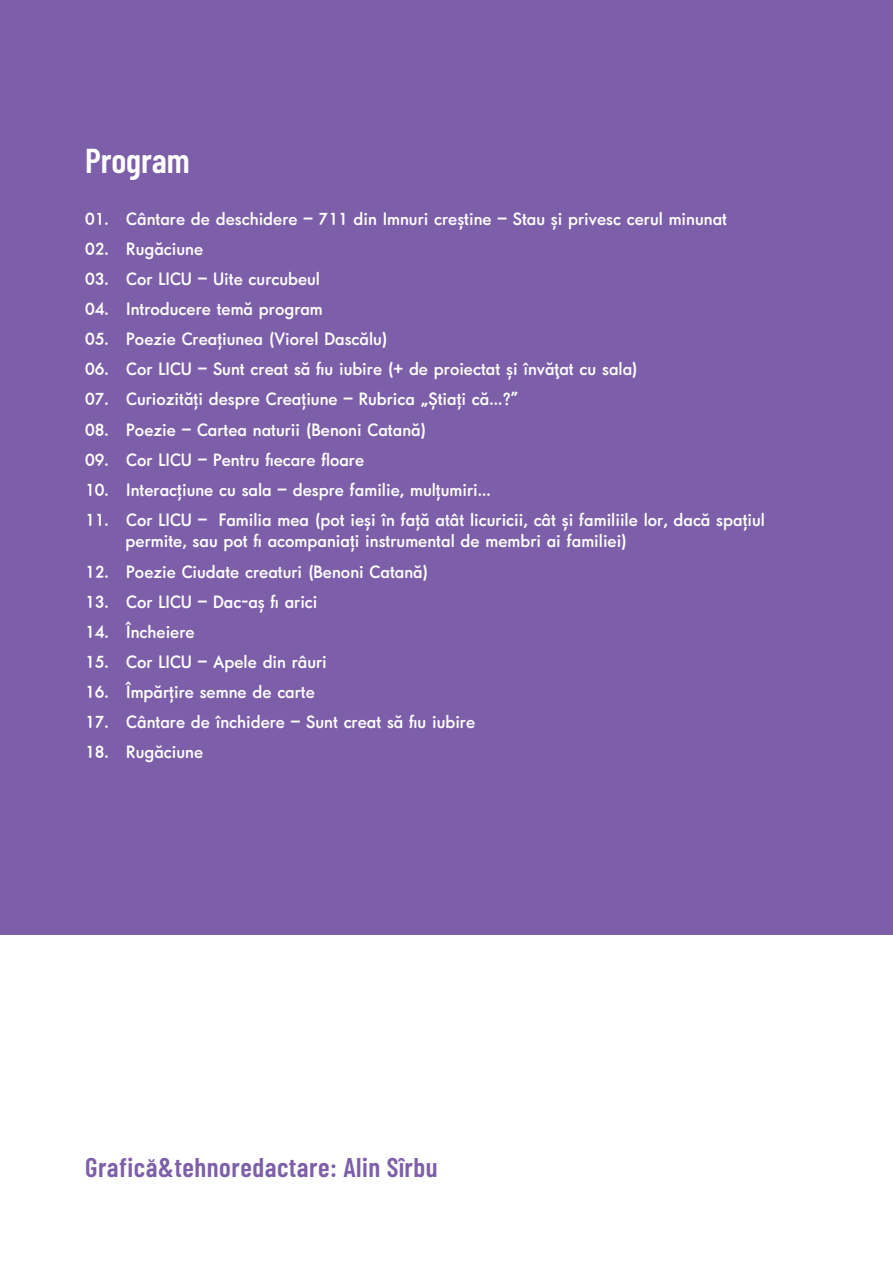
<style>
.page{position:relative;width:893px;height:1263px;background:#fff}
.page>*{position:absolute;margin:0;border:0;box-sizing:border-box;transform-origin:0 0}
.t1{font:600 34.5px "Barlow Condensed";color:#fff}
.t2{font:600 27px "Barlow Condensed";letter-spacing:.02em;color:#7d5fa9}
.t3{font:700 18px/21.6px "HY Yoyo";color:#fff}
</style>
<div class="page">
<div style="left:0;top:0;width:893px;height:935px;background:#7d5fa9"></div>
<h1 class="t1" style="left:85px;top:136px;width:106px">Program</h1>
<p class="t3" style="left:85px;top:207px;width:644px">01. Cântare de deschidere – 711 din Imnuri creștine – Stau și privesc cerul minunat</p>
<p class="t3" style="left:85px;top:237px;width:120px">02. Rugăciune</p>
<p class="t3" style="left:85px;top:267px;width:236px">03. Cor LICU – Uite curcubeul</p>
<p class="t3" style="left:85px;top:297px;width:239px">04. Introducere temă program</p>
<p class="t3" style="left:85px;top:327px;width:304px">05. Poezie Creațiunea (Viorel Dascălu)</p>
<p class="t3" style="left:85px;top:357px;width:554px">06. Cor LICU – Sunt creat să fiu iubire (+ de proiectat și învăţat cu sala)</p>
<p class="t3" style="left:85px;top:388px;width:435px">07. Curiozități despre Creațiune – Rubrica „Știați că...?”</p>
<p class="t3" style="left:85px;top:418px;width:343px">08. Poezie – Cartea naturii (Benoni Catană)</p>
<p class="t3" style="left:85px;top:448px;width:281px">09. Cor LICU – Pentru fiecare floare</p>
<p class="t3" style="left:85px;top:478px;width:407px">10. Interacțiune cu sala – despre familie, mulțumiri...</p>
<p class="t3" style="left:126px;top:508px;width:641px;text-indent:-41px">11. Cor LICU – Familia mea (pot ieși în față atât licuricii, cât și familiile lor, dacă spațiul permite, sau pot fi acompaniați instrumental de membri ai familiei)</p>
<p class="t3" style="left:85px;top:560px;width:345px">12. Poezie Ciudate creaturi (Benoni Catană)</p>
<p class="t3" style="left:85px;top:590px;width:234px">13. Cor LICU – Dac-aș fi arici</p>
<p class="t3" style="left:85px;top:620px;width:111px">14. Încheiere</p>
<p class="t3" style="left:85px;top:650px;width:243px">15. Cor LICU – Apele din râuri</p>
<p class="t3" style="left:85px;top:680px;width:231px">16. Împărțire semne de carte</p>
<p class="t3" style="left:85px;top:710px;width:392px">17. Cântare de închidere – Sunt creat să fiu iubire</p>
<p class="t3" style="left:85px;top:740px;width:120px">18. Rugăciune</p>
<h2 class="t2" style="left:85px;top:1148px;width:354px">Grafică&amp;tehnoredactare: Alin Sîrbu</h2>
</div>
